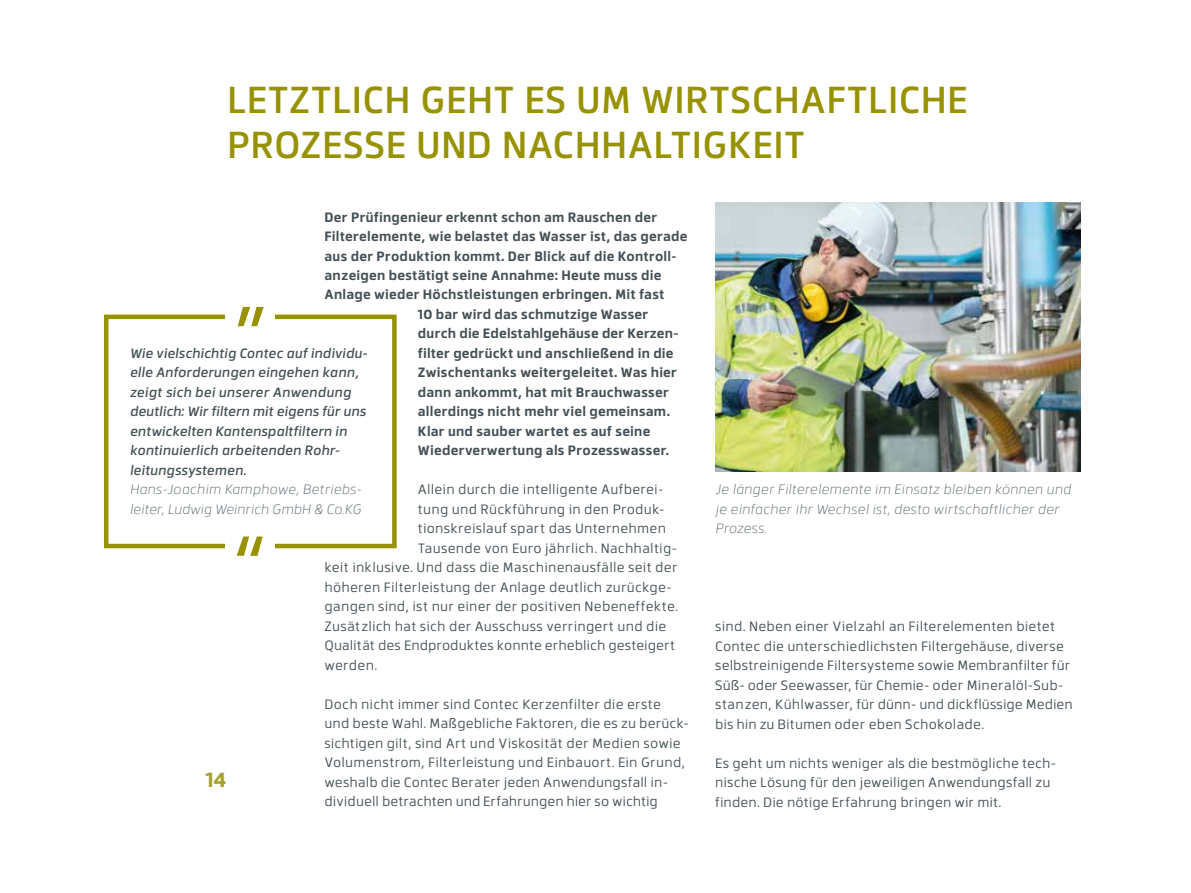
<style>
.page{position:relative;width:1191px;height:893px;background:#fff}
.page>*{position:absolute;margin:0;border:0;box-sizing:border-box;transform-origin:0 0}
.t1{font:500 37.5px/45px "Facto";letter-spacing:.01em;color:#969200}
.t2{font:700 21px "Facto";color:#a6a128}
.t3{font:13.5px/19.5px "Facto";letter-spacing:.01em;color:#445055}
.t4{font:700 13.5px "Facto";letter-spacing:.015em;color:#445055}
.t5{font:italic 500 13.5px/19.5px "Facto";letter-spacing:.005em;color:#445055}
.t6{font:italic 300 13.5px/19.5px "Facto";color:#566369}
</style>
<div class="page">
<div style="left:104px;top:315px;width:293px;height:233px;border:4px solid #969200"></div>
<div style="left:225px;top:530px;width:49px;height:32px;background:#fff"></div>
<svg style="left:237px;top:536px;width:26px;height:20px"></svg>
<div style="left:225px;top:301px;width:49px;height:32px;background:#fff"></div>
<svg style="left:238px;top:307px;width:26px;height:19px"></svg>
<img style="left:715px;top:202px;width:365px;height:269px">
<h1 class="t1" style="left:227px;top:75px;width:742px">LETZTLICH GEHT ES UM WIRTSCHAFTLICHE<br>PROZESSE UND NACHHALTIGKEIT</h1>
<p class="t4" style="left:324px;top:207px;width:334px">Der Prüfingenieur erkennt schon am Rauschen der</p>
<p class="t4" style="left:324px;top:226px;width:364px">Filterelemente, wie belastet das Wasser ist, das gerade</p>
<p class="t4" style="left:324px;top:246px;width:353px">aus der Produktion kommt. Der Blick auf die Kontroll-</p>
<p class="t4" style="left:324px;top:265px;width:338px">anzeigen bestätigt seine Annahme: Heute muss die</p>
<p class="t4" style="left:324px;top:285px;width:341px">Anlage wieder Höchstleistungen erbringen. Mit fast</p>
<p class="t4" style="left:418px;top:304px;width:232px">10 bar wird das schmutzige Wasser</p>
<p class="t4" style="left:418px;top:324px;width:261px">durch die Edelstahlgehäuse der Kerzen-</p>
<p class="t4" style="left:418px;top:343px;width:257px">filter gedrückt und anschließend in die</p>
<p class="t4" style="left:418px;top:363px;width:261px">Zwischentanks weitergeleitet. Was hier</p>
<p class="t4" style="left:418px;top:382px;width:252px">dann ankommt, hat mit Brauchwasser</p>
<p class="t4" style="left:418px;top:402px;width:254px">allerdings nicht mehr viel gemeinsam.</p>
<p class="t4" style="left:418px;top:421px;width:234px">Klar und sauber wartet es auf seine</p>
<p class="t4" style="left:418px;top:441px;width:253px">Wiederverwertung als Prozesswasser.</p>
<p class="t3" style="left:418px;top:479px;width:247px">Allein durch die intelligente Aufberei-</p>
<p class="t3" style="left:418px;top:499px;width:248px">tung und Rückführung in den Produk-</p>
<p class="t3" style="left:418px;top:518px;width:250px">tionskreislauf spart das Unternehmen</p>
<p class="t3" style="left:418px;top:538px;width:260px">Tausende von Euro jährlich. Nachhaltig-</p>
<p class="t3" style="left:324px;top:557px;width:355px">keit inklusive. Und dass die Maschinenausfälle seit der</p>
<p class="t3" style="left:324px;top:577px;width:347px">höheren Filterleistung der Anlage deutlich zurückge-</p>
<p class="t3" style="left:324px;top:596px;width:355px">gangen sind, ist nur einer der positiven Nebeneffekte.</p>
<p class="t3" style="left:324px;top:615px;width:343px">Zusätzlich hat sich der Ausschuss verringert und die</p>
<p class="t3" style="left:324px;top:635px;width:352px">Qualität des Endproduktes konnte erheblich gesteigert</p>
<p class="t3" style="left:324px;top:654px;width:54px">werden.</p>
<p class="t3" style="left:324px;top:693px;width:364px">Doch nicht immer sind Contec Kerzenfilter die erste und beste Wahl. Maßgebliche Faktoren, die es zu berück&shy;sichtigen gilt, sind Art und Viskosität der Medien sowie Volumenstrom, Filterleistung und Einbauort. Ein Grund, weshalb die Contec Berater jeden Anwendungsfall in&shy;dividuell betrachten und Erfahrungen hier so wichtig</p>
<p class="t5" style="left:130px;top:342px;width:239px">Wie vielschichtig Contec auf individu&shy;elle Anforderungen eingehen kann, zeigt sich bei unserer Anwendung deutlich: Wir filtern mit eigens für uns entwickelten Kantenspaltfiltern in kontinuierlich arbeitenden Rohr&shy;leitungssystemen.</p>
<p class="t6" style="left:130px;top:479px;width:233px">Hans-Joachim Kamphowe, Betriebs&shy;leiter, Ludwig Weinrich GmbH &amp; Co.KG</p>
<h2 class="t2" style="left:205px;top:764px;width:23px">14</h2>
<p class="t6" style="left:715px;top:479px;width:357px">Je länger Filterelemente im Einsatz bleiben können und je einfacher ihr Wechsel ist, desto wirtschaftlicher der<br>Prozess.</p>
<p class="t3" style="left:715px;top:616px;width:359px">sind. Neben einer Vielzahl an Filterelementen bietet Contec die unterschiedlichsten Filtergehäuse, diverse selbstreinigende Filtersysteme sowie Membranfilter für Süß- oder Seewasser, für Chemie- oder Mineralöl-Sub&shy;stanzen, Kühlwasser, für dünn- und dickflüssige Medien bis hin zu Bitumen oder eben Schokolade.</p>
<p class="t3" style="left:715px;top:752px;width:342px">Es geht um nichts weniger als die bestmögliche tech&shy;nische Lösung für den jeweiligen Anwendungsfall zu finden. Die nötige Erfahrung bringen wir mit.</p>
</div>
